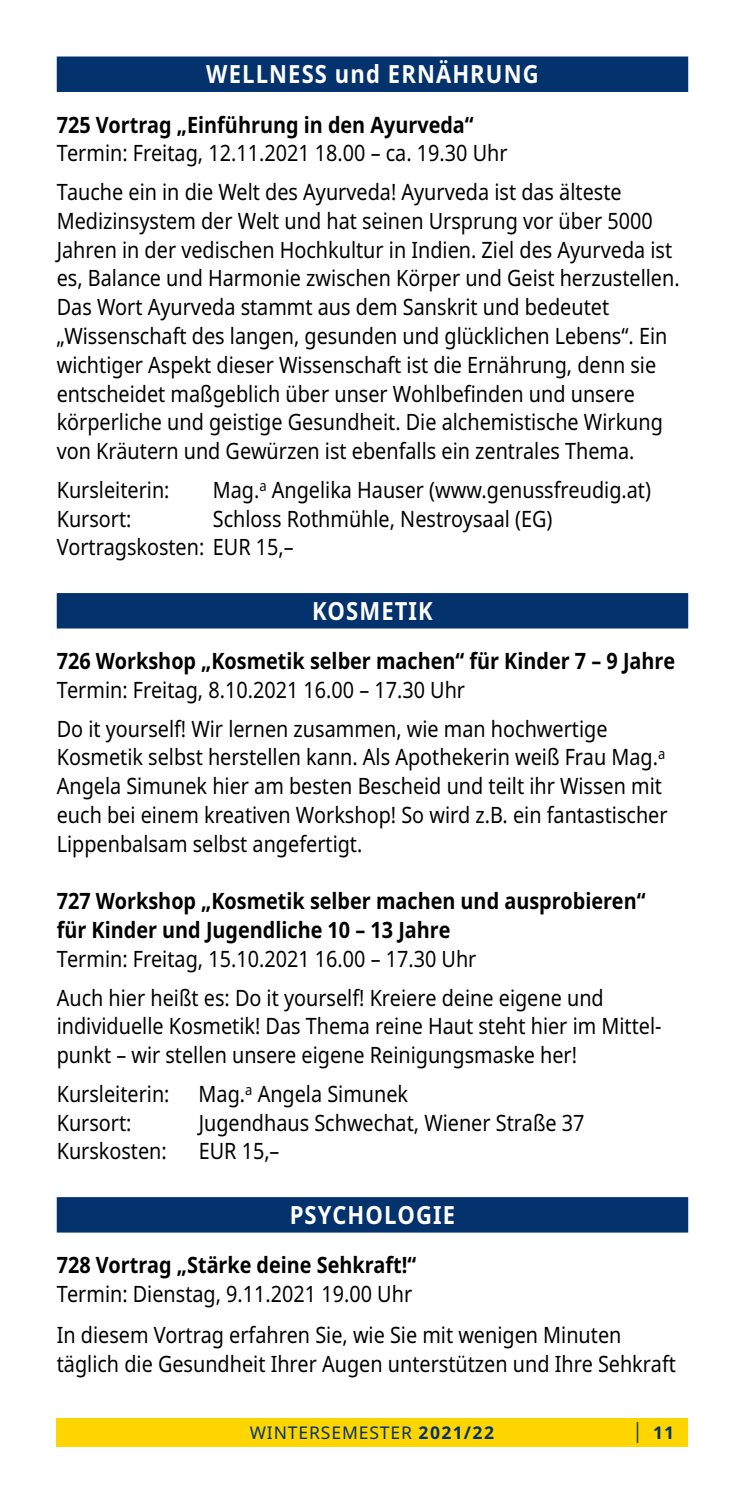
<style>
.page{position:relative;width:745px;height:1489px;background:#fff}
.page>*{position:absolute;margin:0;border:0;box-sizing:border-box;transform-origin:0 0}
.t1{font:700 25px "Noto Sans";letter-spacing:.05em;color:#fff;scale:.88 1}
.t2{font:22.5px/28.8px "Noto Sans";color:#000;scale:.88 1}
.t3{font:700 22.5px/28.8px "Noto Sans";color:#000;scale:.88 1}
.t4{font:17.5px "Noto Sans";letter-spacing:.05em;color:#03326c}
.t5{font:700 17.5px "Noto Sans";color:#03326c}
.s1{font-weight:700}
.s2{font-weight:400;font-size:21px}
</style>
<div class="page">
<div style="left:57px;top:1417px;width:630px;height:29px;background:#ffd500"></div>
<div style="left:57px;top:56px;width:630px;height:36px;background:#03326c"></div>
<div style="left:57px;top:593px;width:630px;height:35px;background:#03326c"></div>
<div style="left:57px;top:1196px;width:630px;height:36px;background:#03326c"></div>
<p class="t1" style="left:206px;top:56px;width:379px">WELLNESS und ERNÄHRUNG</p>
<p class="t3" style="left:57px;top:109px;width:475px">725 Vortrag „Einführung in den Ayurveda“</p>
<p class="t2" style="left:57px;top:133px;width:643px;line-height:38.8px">Termin: Freitag, 12.11.2021 18.00 – ca. 19.30 Uhr<br>Tauche ein in die Welt des Ayurveda! Ayurveda ist das älteste</p>
<p class="t2" style="left:57px;top:206px;width:709px">Medizinsystem der Welt und hat seinen Ursprung vor über 5000<br>Jahren in der vedischen Hochkultur in Indien. Ziel des Ayurveda ist es, Balance und Harmonie zwischen Körper und Geist herzustellen.<br>Das Wort Ayurveda stammt aus dem Sanskrit und bedeutet „Wissenschaft des langen, gesunden und glücklichen Lebens“. Ein wichtiger Aspekt dieser Wissenschaft ist die Ernährung, denn sie entscheidet maßgeblich über unser Wohlbefinden und unsere körperliche und geistige Gesundheit. Die alchemistische Wirkung von Kräutern und Gewürzen ist ebenfalls ein zentrales Thema.</p>
<p class="t2" style="left:57px;top:475px;width:130px">Kursleiterin:</p>
<p class="t2" style="left:213px;top:474px;width:499px">Mag.<sup>a</sup> Angelika Hauser (www.genussfreudig.at)</p>
<p class="t2" style="left:57px;top:503px;width:86px">Kursort:</p>
<p class="t2" style="left:57px;top:503px;width:564px;text-indent:156px">Schloss Rothmühle, Nestroysaal (EG)<br>Vortragskosten: EUR 15,–</p>
<p class="t1" style="left:312px;top:593px;width:139px">KOSMETIK</p>
<p class="t3" style="left:57px;top:646px;width:703px">726 Workshop „Kosmetik selber machen“ für Kinder 7 – 9 Jahre</p>
<p class="t2" style="left:57px;top:669px;width:627px;line-height:38.8px">Termin: Freitag, 8.10.2021 16.00 – 17.30 Uhr<br>Do it yourself! Wir lernen zusammen, wie man hochwertige</p>
<p class="t2" style="left:57px;top:742px;width:695px">Kosmetik selbst herstellen kann. Als Apothekerin weiß Frau Mag.<sup>a </sup>Angela Simunek hier am besten Bescheid und teilt ihr Wissen mit euch bei einem kreativen Workshop! So wird z.B. ein fantastischer Lippenbalsam selbst angefertigt.</p>
<p class="t3" style="left:57px;top:886px;width:670px">727 Workshop „Kosmetik selber machen und ausprobieren“ für Kinder und Jugendliche 10 – 13 Jahre</p>
<p class="t2" style="left:57px;top:938px;width:622px;line-height:38.8px">Termin: Freitag, 15.10.2021 16.00 – 17.30 Uhr<br>Auch hier heißt es: Do it yourself! Kreiere deine eigene und</p>
<p class="t2" style="left:57px;top:1011px;width:688px">individuelle Kosmetik! Das Thema reine Haut steht hier im Mittel&shy;punkt – wir stellen unsere eigene Reinigungsmaske her!</p>
<p class="t2" style="left:57px;top:1078px;width:130px">Kursleiterin:</p>
<p class="t2" style="left:198px;top:1078px;width:239px">Mag.<sup>a</sup> Angela Simunek</p>
<p class="t2" style="left:57px;top:1107px;width:86px">Kursort:</p>
<p class="t2" style="left:198px;top:1107px;width:439px">Jugendhaus Schwechat, Wiener Straße 37</p>
<p class="t2" style="left:57px;top:1136px;width:126px">Kurskosten:</p>
<p class="t2" style="left:198px;top:1136px;width:93px">EUR 15,–</p>
<p class="t1" style="left:289px;top:1196px;width:189px">PSYCHOLOGIE</p>
<p class="t3" style="left:57px;top:1249px;width:410px">728 Vortrag „Stärke deine Sehkraft!“</p>
<p class="t2" style="left:57px;top:1272px;width:642px;line-height:41.2px">Termin: Dienstag, 9.11.2021 19.00 Uhr<br>In diesem Vortrag erfahren Sie, wie Sie mit wenigen Minuten</p>
<p class="t2" style="left:57px;top:1348px;width:704px">täglich die Gesundheit Ihrer Augen unterstützen und Ihre Sehkraft</p>
<p class="t4" style="left:250px;top:1420px;width:246px">WINTERSEMESTER <span class="s1">2021/22</span></p>
<p class="t5" style="left:632px;top:1419px;width:43px"><span class="s2">|</span> 11</p>
</div>
